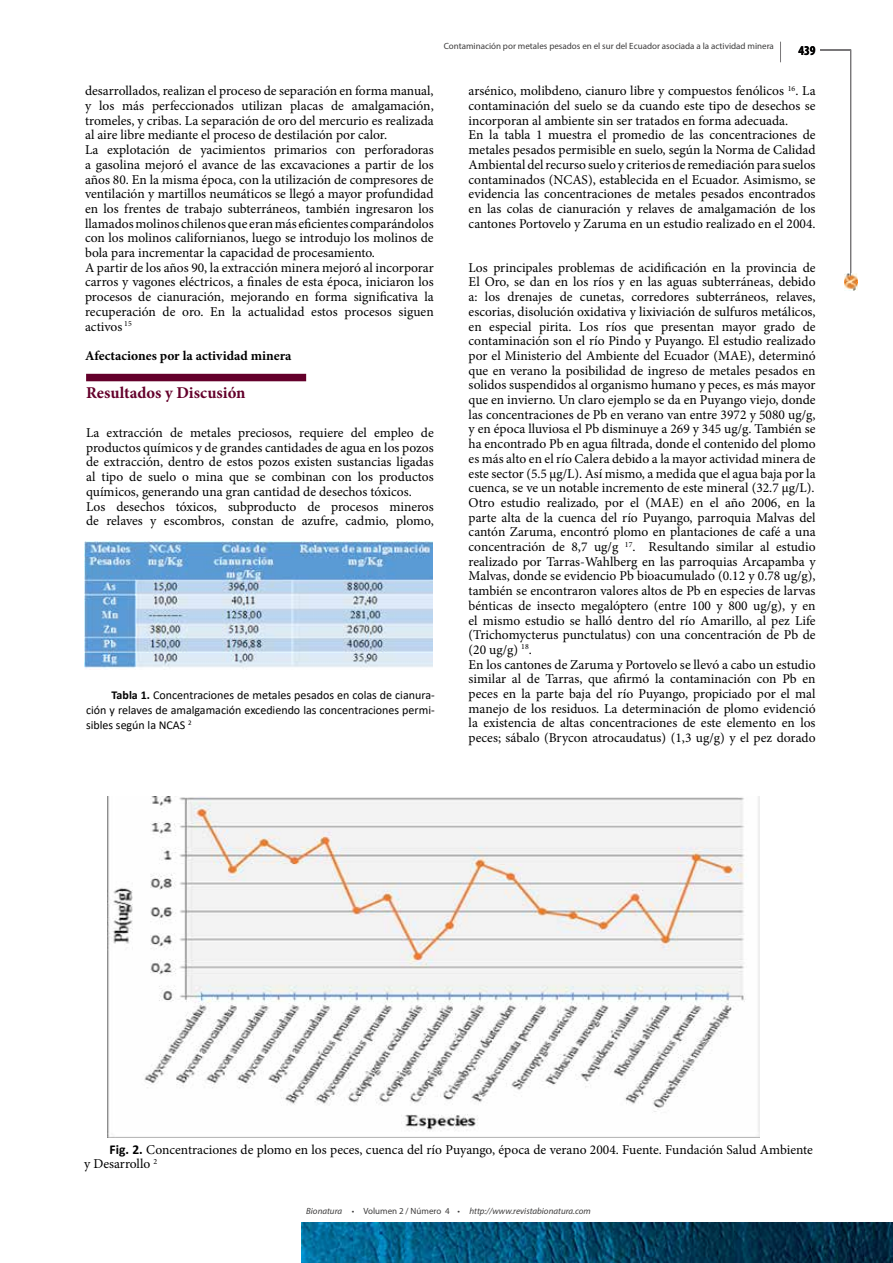
<style>
.page{position:relative;width:893px;height:1263px;background:#fff}
.page>*{position:absolute;margin:0;border:0;box-sizing:border-box;transform-origin:0 0}
.t1{font:700 16.5px "Minion Pro";color:#64002b}
.t2{font:13.5px/14.7px "Minion Pro";color:#000}
.t3{font:700 13.5px "Minion Pro";color:#000}
.t4{font:700 condensed 13.5px "Myriad Pro";color:#010000}
.t5{font:12px/14.7px "Calibri";color:#000;text-align:justify}
.t6{font:9px "Myriad Pro";color:#3d3c3c}
.t7{font:italic 9px "Myriad Pro";color:#3d3c3c}
.s1{font-weight:700}
.s2{font-family:"Calibri";font-weight:700}
.s3{font-style:normal}
</style>
<div class="page">
<svg style="left:780px;top:42px;width:1px;height:20px"></svg>
<img style="left:844px;top:274px;width:13px;height:17px">
<hr style="left:850px;top:50px;width:1px;height:226px;background:#797779">
<hr style="left:820px;top:50px;width:31px;height:1px;background:#797779">
<img style="left:302px;top:1222px;width:591px;height:41px">
<img style="left:84px;top:541px;width:349px;height:127px">
<img style="left:108px;top:797px;width:651px;height:341px">
<div style="left:86px;top:374px;width:220px;height:7px;background:#64002b"></div>
<p class="t6" style="left:444px;top:41px;width:332px">Contaminación por metales pesados en el sur del Ecuador asociada a la actividad minera</p>
<p class="t4" style="left:798px;top:42px;width:19px">439</p>
<p class="t2" style="left:85px;top:84px;width:350px">desarrollados, realizan el proceso de separación en forma manual, y los más perfeccionados utilizan placas de amalgamación, tromeles, y cribas. La separación de oro del mercurio es realizada al aire libre mediante el proceso de destilación por calor.<br>La explotación de yacimientos primarios con perforadoras a gasolina mejoró el avance de las excavaciones a partir de los años 80. En la misma época, con la utilización de compresores de ventilación y martillos neumáticos se llegó a mayor profundidad en los frentes de trabajo subterráneos, también ingresaron los llamados molinos chilenos que eran más eficientes comparándolos con los molinos californianos, luego se introdujo los molinos de bola para incrementar la capacidad de procesamiento.<br>A partir de los años 90, la extracción minera mejoró al incorporar carros y vagones eléctricos, a finales de esta época, iniciaron los procesos de cianuración, mejorando en forma significativa la recuperación de oro. En la actualidad estos procesos siguen activos <sup>15</sup></p>
<p class="t3" style="left:85px;top:346px;width:208px">Afectaciones por la actividad minera</p>
<p class="t1" style="left:86px;top:381px;width:161px">Resultados y Discusión</p>
<p class="t2" style="left:86px;top:425px;width:349px">La extracción de metales preciosos, requiere del empleo de productos químicos y de grandes cantidades de agua en los pozos de extracción, dentro de estos pozos existen sustancias ligadas al tipo de suelo o mina que se combinan con los productos químicos, generando una gran cantidad de desechos tóxicos.<br>Los desechos tóxicos, subproducto de procesos mineros de relaves y escombros, constan de azufre, cadmio, plomo,</p>
<p class="t5" style="left:86px;top:688px;width:350px;text-indent:26px"><span class="s1">Tabla 1.</span> Concentraciones de metales pesados en colas de cianura&shy;ción y relaves de amalgamación excediendo las concentraciones permi&shy;sibles según la NCAS <sup>2</sup></p>
<p class="t2" style="left:469px;top:84px;width:349px">arsénico, molibdeno, cianuro libre y compuestos fenólicos <sup>16</sup>. La contaminación del suelo se da cuando este tipo de desechos se incorporan al ambiente sin ser tratados en forma adecuada.<br>En la tabla 1 muestra el promedio de las concentraciones de metales pesados permisible en suelo, según la Norma de Calidad Ambiental del recurso suelo y criterios de remediación para suelos contaminados (NCAS), establecida en el Ecuador. Asimismo, se evidencia las concentraciones de metales pesados encontrados en las colas de cianuración y relaves de amalgamación de los cantones Portovelo y Zaruma en un estudio realizado en el 2004.</p>
<p class="t2" style="left:469px;top:260px;width:349px">Los principales problemas de acidificación en la provincia de El Oro, se dan en los ríos y en las aguas subterráneas, debido a: los drenajes de cunetas, corredores subterráneos, relaves, escorias, disolución oxidativa y lixiviación de sulfuros metálicos, en especial pirita. Los ríos que presentan mayor grado de contaminación son el río Pindo y Puyango. El estudio realizado por el Ministerio del Ambiente del Ecuador (MAE), determinó que en verano la posibilidad de ingreso de metales pesados en solidos suspendidos al organismo humano y peces, es más mayor que en invierno. Un claro ejemplo se da en Puyango viejo, donde las concentraciones de Pb en verano van entre 3972 y 5080 ug/g, y en época lluviosa el Pb disminuye a 269 y 345 ug/g. También se ha encontrado Pb en agua filtrada, donde el contenido del plomo es más alto en el río Calera debido a la mayor actividad minera de este sector (5.5 µg/L). Así mismo, a medida que el agua baja por la cuenca, se ve un notable incremento de este mineral (32.7 µg/L).<br>Otro estudio realizado, por el (MAE) en el año 2006, en la parte alta de la cuenca del río Puyango, parroquia Malvas del cantón Zaruma, encontró plomo en plantaciones de café a una concentración de 8,7 ug/g <sup>17</sup>. Resultando similar al estudio realizado por Tarras-Wahlberg en las parroquias Arcapamba y Malvas, donde se evidencio Pb bioacumulado (0.12 y 0.78 ug/g), también se encontraron valores altos de Pb en especies de larvas bénticas de insecto megalóptero (entre 100 y 800 ug/g), y en el mismo estudio se halló dentro del río Amarillo, al pez Life (Trichomycterus punctulatus) con una concentración de Pb de (20 ug/g) <sup>18</sup>.<br>En los cantones de Zaruma y Portovelo se llevó a cabo un estudio similar al de Tarras, que afirmó la contaminación con Pb en peces en la parte baja del río Puyango, propiciado por el mal manejo de los residuos. La determinación de plomo evidenció la existencia de altas concentraciones de este elemento en los peces; sábalo (Brycon atrocaudatus) (1,3 ug/g) y el pez dorado</p>
<p class="t2" style="left:84px;top:1142px;width:730px;text-indent:26px"><span class="s2">Fig. 2.</span> Concentraciones de plomo en los peces, cuenca del río Puyango, época de verano 2004. Fuente. Fundación Salud Ambiente y Desarrollo <sup>2</sup></p>
<p class="t7" style="left:306px;top:1206px;width:286px">Bionatura <span class="s3">• Volumen 2 / Número 4 •</span> http://www.revistabionatura.com</p>
</div>
